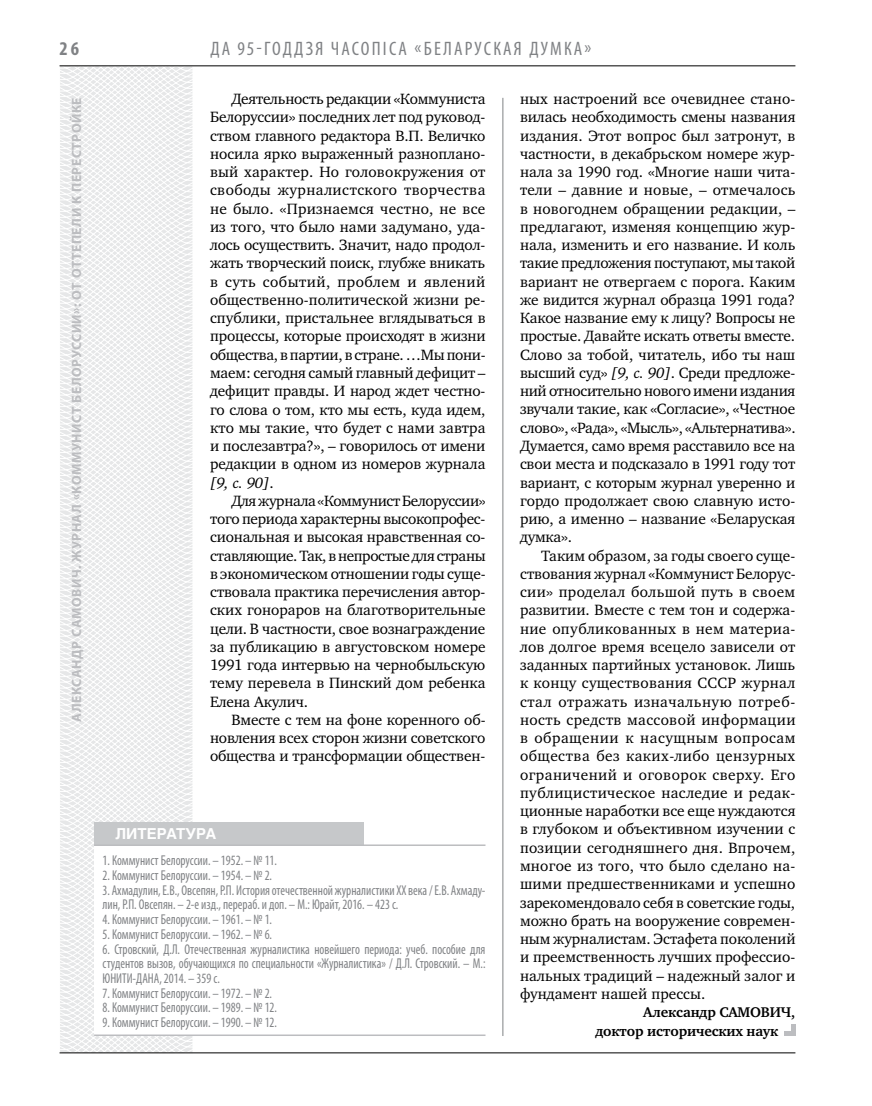
<style>
.page{position:relative;width:872px;height:1106px;background:#fff}
.page>*{position:absolute;margin:0;border:0;box-sizing:border-box;transform-origin:0 0}
.t1{font:condensed 19.5px "Myriad Pro";letter-spacing:.11em;color:#808285}
.t2{font:700 condensed 19.5px "Myriad Pro";color:#808285}
.t3{font:15.3px/18.3px "Charter C";letter-spacing:-.005em;color:#000;text-align:justify}
.t4{font:700 15px "Helios";color:#fff}
.t5{font:700 14.4px/18.3px "Charter C";letter-spacing:-.01em;color:#000}
.t6{font:condensed 14.25px/14.7px "Myriad Pro";color:#808285;scale:.9 1}
.t7{font:700 13.5px "Myriad Pro";letter-spacing:.04em;color:#bcbdc0}
.s1{font-style:italic}
</style>
<div class="page">
<svg style="left:59px;top:65px;width:192px;height:989px"></svg>
<hr style="left:502px;top:98px;width:1px;height:938px;background:#808285">
<hr style="left:60px;top:1052px;width:735px;height:1px;background:#000">
<hr style="left:60px;top:65px;width:735px;height:1px;background:#000">
<div style="left:94px;top:822px;width:269px;height:23px;background:#c6c8ca"></div>
<div style="left:94px;top:846px;width:391px;height:189px;background:#fff"></div>
<hr style="left:94px;top:1034px;width:391px;height:2px;background:#bcbdc0">
<hr style="left:94px;top:844px;width:391px;height:2px;background:#bcbdc0">
<hr style="left:791px;top:1023px;width:4px;height:12px;background:#bcbdc0">
<hr style="left:783px;top:1031px;width:12px;height:4px;background:#bcbdc0">
<p class="t2" style="left:60px;top:37px;width:21px">26</p>
<p class="t7" style="left:68px;top:721px;width:626px;rotate:-90deg">Александр САМОВИЧ. Журнал «Коммунист Белоруссии»: от оттепели к перестройке</p>
<p class="t1" style="left:210px;top:37px;width:383px">Да 95-годд зя часопіса «Беларуская думка»</p>
<p class="t3" style="left:210px;top:90px;width:277px;text-indent:21px">Деятельность редакции «Коммуниста Белоруссии» последних лет под руковод&shy;ством главного редактора В.П. Величко носила ярко выраженный разноплано&shy;вый характер. Но головокружения от свободы журналистского творчества не было. «Признаемся честно, не все из того, что было нами задумано, уда&shy;лось осуществить. Значит, надо продол&shy;жать творческий поиск, глубже вникать в суть событий, проблем и явлений общественно-политической жизни ре&shy;спублики, пристальнее вглядываться в процессы, которые происходят в жизни общества, в партии, в стране. …Мы пони&shy;маем: сегодня самый главный дефицит – дефицит правды. И народ ждет честно&shy;го слова о том, кто мы есть, куда идем, кто мы такие, что будет с нами завтра и послезавтра?», – говорилось от имени редакции в одном из номеров журнала <span class="s1">[9, с. 90]</span>.</p>
<p class="t3" style="left:210px;top:491px;width:277px;text-indent:21px">Для журнала «Коммунист Белоруссии» того периода характерны высокопрофес&shy;сиональная и высокая нравственная со&shy;ставляющие. Так, в непростые для страны в экономическом отношении годы суще&shy;ствовала практика перечисления автор&shy;ских гонораров на благотворительные цели. В частности, свое вознаграждение за публикацию в августовском номере 1991 года интервью на чернобыльскую тему перевела в Пинский дом ребенка Елена Акулич.</p>
<p class="t3" style="left:210px;top:710px;width:277px;text-indent:21px">Вместе с тем на фоне коренного об&shy;новления всех сторон жизни советского общества и трансформации обществен-</p>
<p class="t4" style="left:115px;top:825px;width:103px">Литература</p>
<p class="t6" style="left:103px;top:853px;width:195px">1. Коммунист Белоруссии. – 1952. – № 11.</p>
<p class="t6" style="left:103px;top:867px;width:190px">2. Коммунист Белоруссии. – 1954. – № 2.</p>
<p class="t6" style="left:103px;top:882px;width:427px">3. Ахмадулин, Е.В., Овсепян, Р.П. История отечественной журналистики ХХ века / Е.В. Ахмаду&shy;лин, Р.П. Овсепян. – 2-е изд., перераб. и доп. – М.: Юрайт, 2016. – 423 с.</p>
<p class="t6" style="left:103px;top:911px;width:190px">4. Коммунист Белоруссии. – 1961. – № 1.</p>
<p class="t6" style="left:103px;top:926px;width:190px">5. Коммунист Белоруссии. – 1962. – № 6.</p>
<p class="t6" style="left:103px;top:941px;width:427px;text-align:justify">6. Стровский, Д.Л. Отечественная журналистика новейшего периода: учеб. пособие для студентов вызов, обучающихся по специальности «Журналистика» / Д.Л. Стровский. – М.:<br>ЮНИТИ-ДАНА, 2014. – 359 с.</p>
<p class="t6" style="left:103px;top:985px;width:190px">7. Коммунист Белоруссии. – 1972. – № 2.</p>
<p class="t6" style="left:103px;top:1000px;width:195px">8. Коммунист Белоруссии. – 1989. – № 12.</p>
<p class="t6" style="left:103px;top:1014px;width:195px">9. Коммунист Белоруссии. – 1990. – № 12.</p>
<p class="t3" style="left:520px;top:90px;width:277px">ных настроений все очевиднее стано&shy;вилась необходимость смены названия издания. Этот вопрос был затронут, в частности, в декабрьском номере жур&shy;нала за 1990 год. «Многие наши чита&shy;тели – давние и новые, – отмечалось в новогоднем обращении редакции, – предлагают, изменяя концепцию жур&shy;нала, изменить и его название. И коль такие предложения поступают, мы такой вариант не отвергаем с порога. Каким же видится журнал образца 1991 года?<br>Какое название ему к лицу? Вопросы не простые. Давайте искать ответы вместе.<br>Слово за тобой, читатель, ибо ты наш высший суд» <span class="s1">[9, с. 90]</span>. Среди предложе&shy;ний относительно нового имени издания звучали такие, как «Согласие», «Честное слово», «Рада», «Мысль», «Альтернатива».<br>Думается, само время расставило все на свои места и подсказало в 1991 году тот вариант, с которым журнал уверенно и гордо продолжает свою славную исто&shy;рию, а именно – название «Беларуская думка».</p>
<p class="t3" style="left:520px;top:546px;width:277px;text-indent:21px">Таким образом, за годы своего суще&shy;ствования журнал «Коммунист Белорус&shy;сии» проделал большой путь в своем развитии. Вместе с тем тон и содержа&shy;ние опубликованных в нем материа&shy;лов долгое время всецело зависели от заданных партийных установок. Лишь к концу существования СССР журнал стал отражать изначальную потреб&shy;ность средств массовой информации в обращении к насущным вопросам общества без каких-либо цензурных ограничений и оговорок сверху. Его публицистическое наследие и редак&shy;ционные наработки все еще нуждаются в глубоком и объективном изучении с позиции сегодняшнего дня. Впрочем, многое из того, что было сделано на&shy;шими предшественниками и успешно зарекомендовало себя в советские годы, можно брать на вооружение современ&shy;ным журналистам. Эстафета поколений и преемственность лучших профессио&shy;нальных традиций – надежный залог и фундамент нашей прессы.</p>
<p class="t5" style="left:595px;top:1003px;width:201px;text-indent:48px">Александр САМОВИЧ, доктор исторических наук</p>
</div>
